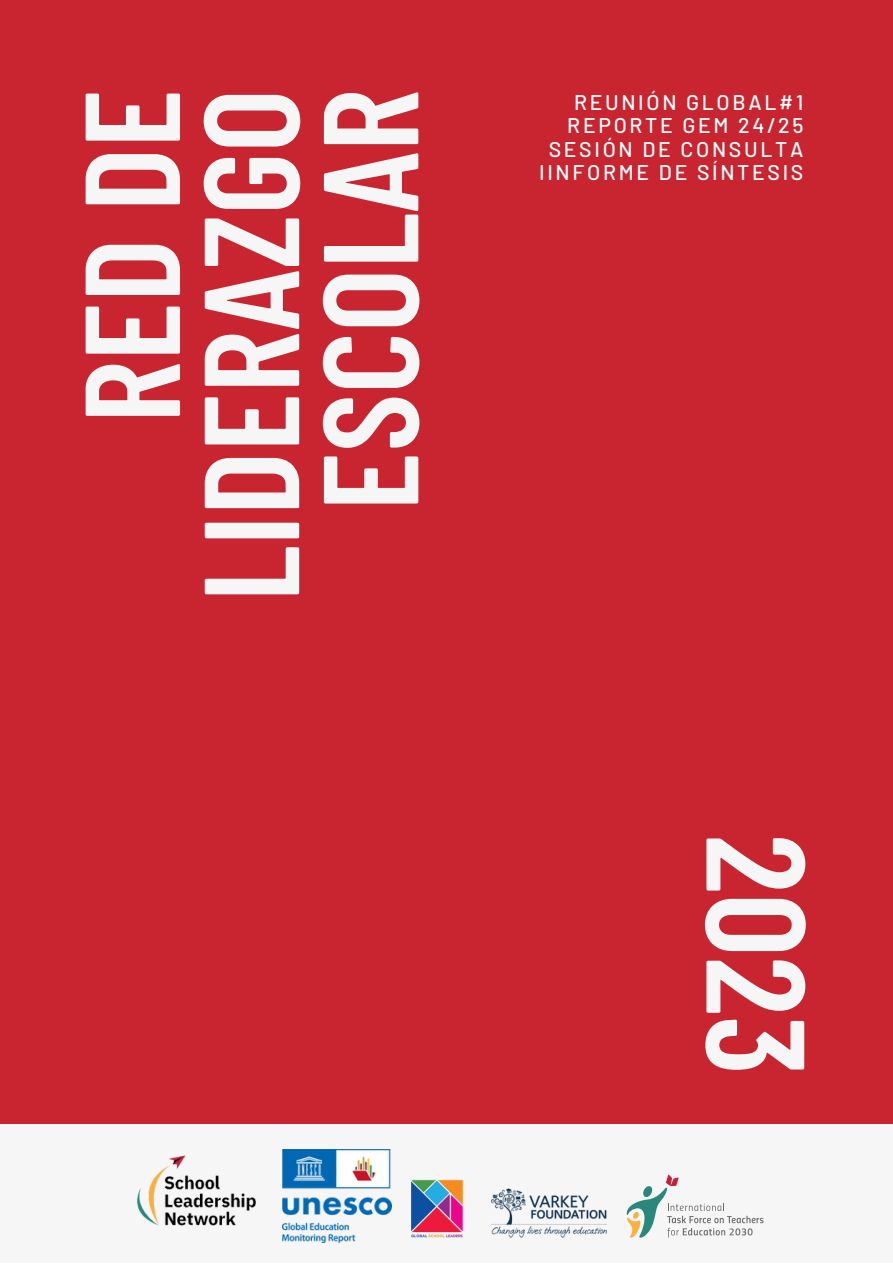
<style>
.page{position:relative;width:893px;height:1264px;background:#fff}
.page>*{position:absolute;margin:0;border:0;box-sizing:border-box;transform-origin:0 0}
.t1{font:600 139.65px "Barlow Condensed";color:#f6f6f6}
.t2{font:600 134.85px/119.1px "Barlow Condensed";color:#f6f6f6;text-align:right}
.t3{font:500 21.15px "Barlow";letter-spacing:.13em;color:#fff}
</style>
<div class="page">
<div style="left:0;top:0;width:892px;height:1262px;background:#c82530"></div>
<div style="left:0;top:1124px;width:892px;height:138px;background:#f6f6f6"></div>
<img style="left:282px;top:1149px;width:109px;height:93px">
<img style="left:136px;top:1155px;width:120px;height:71px">
<svg style="left:626px;top:1174px;width:137px;height:63px"></svg>
<img style="left:411px;top:1179px;width:52px;height:59px">
<img style="left:492px;top:1188px;width:114px;height:50px">
<p class="t2" style="left:66px;top:601px;width:514px;rotate:-90deg">RED DE<br>LIDERAZGO<br>ESCOLAR</p>
<p class="t3" style="left:574px;top:89px;width:231px">REUNIÓN GLOBAL#1</p>
<p class="t3" style="left:567px;top:112px;width:238px">REPORTE GEM 24/25</p>
<p class="t3" style="left:548px;top:136px;width:256px">SESIÓN DE CONSULTA</p>
<p class="t3" style="left:539px;top:159px;width:266px">IINFORME DE SÍNTESIS</p>
<p class="t1" style="left:846px;top:834px;width:243px;rotate:90deg">2023</p>
</div>
